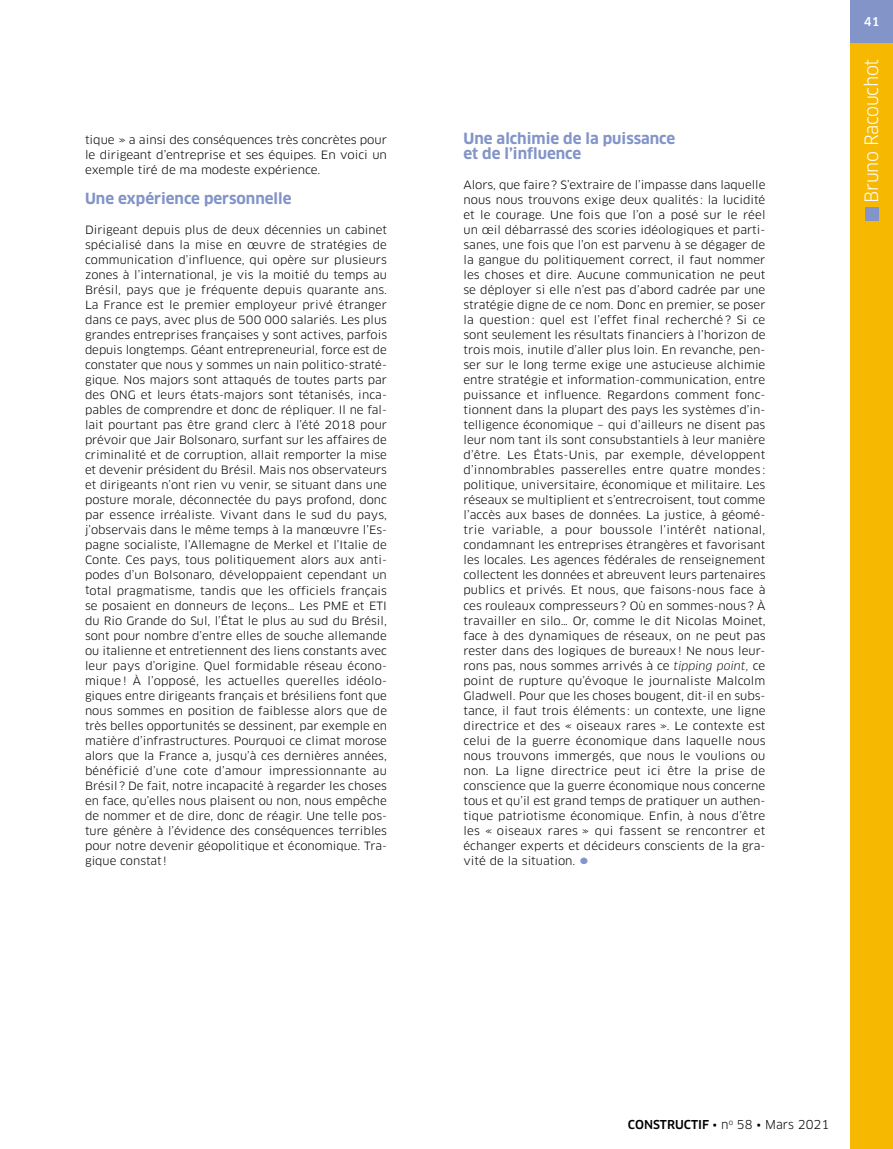
<style>
.page{position:relative;width:893px;height:1149px;background:#fff}
.page>*{position:absolute;margin:0;border:0;box-sizing:border-box;transform-origin:0 0}
.t1{font:18px "Clan OT";letter-spacing:-.025em;color:#fff}
.t2{font:700 15px/15px "Clan OT";color:#8294c8}
.t3{font:12px "Clan OT";color:#000}
.t4{font:500 12px "Clan OT";color:#fff}
.t5{font:11.1px/15px "Clan OT";color:#000;text-align:justify;scale:1.06 1}
.t6{font:11.1px/15px "Clan OT";color:#000;text-align:justify;scale:1.05 1}
.t7{font:11.1px/15px "Clan OT";color:#000;text-align:justify;scale:1.08 1}
.s1{font-style:italic}
.s2{color:#8294c8}
.s3{font-weight:500}
</style>
<div class="page">
<div style="left:850px;top:43px;width:43px;height:1105px;background:#f6b800"></div>
<div style="left:850px;top:0;width:43px;height:43px;background:#8294c8"></div>
<div style="left:865px;top:207px;width:13px;height:14px;background:#8294c8"></div>
<p class="t7" style="left:85px;top:132px;width:281px">tique » a ainsi des conséquences très concrètes pour le dirigeant d’entreprise et ses équipes. En voici un exemple tiré de ma modeste expérience.</p>
<h2 class="t2" style="left:85px;top:191px;width:208px">Une expérience personnelle</h2>
<p class="t6" style="left:85px;top:222px;width:289px">Dirigeant depuis plus de deux décennies un cabinet spécialisé dans la mise en œuvre de stratégies de communication d’influence, qui opère sur plusieurs zones à l’international, je vis la moitié du temps au Brésil, pays que je fréquente depuis quarante ans.<br>La France est le premier employeur privé étranger dans ce pays, avec plus de 500 000 salariés. Les plus grandes entreprises françaises y sont actives, parfois depuis longtemps. Géant entrepreneurial, force est de constater que nous y sommes un nain politico-straté&shy;gique. Nos majors sont attaqués de toutes parts par des ONG et leurs états-majors sont tétanisés, inca&shy;pables de comprendre et donc de répliquer. Il ne fal&shy;lait pourtant pas être grand clerc à l’été 2018 pour prévoir que Jair Bolsonaro, surfant sur les affaires de criminalité et de corruption, allait remporter la mise et devenir président du Brésil. Mais nos observateurs et dirigeants n’ont rien vu venir, se situant dans une posture morale, déconnectée du pays profond, donc par essence irréaliste. Vivant dans le sud du pays, j’observais dans le même temps à la manœuvre l’Es&shy;pagne socialiste, l’Allemagne de Merkel et l’Italie de Conte. Ces pays, tous politiquement alors aux anti&shy;podes d’un Bolsonaro, développaient cependant un total pragmatisme, tandis que les officiels français se posaient en donneurs de leçons… Les PME et ETI du Rio Grande do Sul, l’État le plus au sud du Brésil, sont pour nombre d’entre elles de souche allemande ou italienne et entretiennent des liens constants avec leur pays d’origine. Quel formidable réseau écono&shy;mique ! À l’opposé, les actuelles querelles idéolo&shy;giques entre dirigeants français et brésiliens font que nous sommes en position de faiblesse alors que de très belles opportunités se dessinent, par exemple en matière d’infrastructures. Pourquoi ce climat morose alors que la France a, jusqu’à ces dernières années, bénéficié d’une cote d’amour impressionnante au Brésil? De fait, notre incapacité à regarder les choses en face, qu’elles nous plaisent ou non, nous empêche de nommer et de dire, donc de réagir. Une telle pos&shy;ture génère à l’évidence des conséquences terribles pour notre devenir géopolitique et économique. Tra&shy;gique constat!</p>
<h2 class="t2" style="left:463px;top:131px;width:213px">Une alchimie de la puissance et de l’influence</h2>
<p class="t5" style="left:463px;top:177px;width:286px">Alors, que faire? S’extraire de l’impasse dans laquelle nous nous trouvons exige deux qualités : la lucidité et le courage. Une fois que l’on a posé sur le réel un œil débarrassé des scories idéologiques et parti&shy;sanes, une fois que l’on est parvenu à se dégager de la gangue du politiquement correct, il faut nommer les choses et dire. Aucune communication ne peut se déployer si elle n’est pas d’abord cadrée par une stratégie digne de ce nom. Donc en premier, se poser la question: quel est l’effet final recherché ? Si ce sont seulement les résultats financiers à l’horizon de trois mois, inutile d’aller plus loin. En revanche, pen&shy;ser sur le long terme exige une astucieuse alchimie entre stratégie et information-communication, entre puissance et influence. Regardons comment fonc&shy;tionnent dans la plupart des pays les systèmes d’in&shy;telligence économique – qui d’ailleurs ne disent pas leur nom tant ils sont consubstantiels à leur manière d’être. Les États-Unis, par exemple, développent d’innombrables passerelles entre quatre mondes : politique, universitaire, économique et militaire. Les réseaux se multiplient et s’entrecroisent, tout comme l’accès aux bases de données. La justice, à géomé&shy;trie variable, a pour boussole l’intérêt national, condamnant les entreprises étrangères et favorisant les locales. Les agences fédérales de renseignement collectent les données et abreuvent leurs partenaires publics et privés. Et nous, que faisons-nous face à ces rouleaux compresseurs? Où en sommes-nous? À travailler en silo… Or, comme le dit Nicolas Moinet, face à des dynamiques de réseaux, on ne peut pas rester dans des logiques de bureaux! Ne nous leur&shy;rons pas, nous sommes arrivés à ce <span class="s1">tipping point,</span> ce point de rupture qu’évoque le journaliste Malcolm Gladwell. Pour que les choses bougent, dit-il en subs&shy;tance, il faut trois éléments: un contexte, une ligne directrice et des « oiseaux rares ». Le contexte est celui de la guerre économique dans laquelle nous nous trouvons immergés, que nous le voulions ou non. La ligne directrice peut ici être la prise de conscience que la guerre économique nous concerne tous et qu’il est grand temps de pratiquer un authen&shy;tique patriotisme économique. Enfin, à nous d’être les « oiseaux rares » qui fassent se rencontrer et échanger experts et décideurs conscients de la gra&shy;vité de la situation. <span class="s2">●</span></p>
<p class="t4" style="left:864px;top:15px;width:17px">41</p>
<h1 class="t1" style="left:861px;top:202px;width:145px;rotate:-90deg">Bruno Racouchot</h1>
<p class="t3" style="left:628px;top:1116px;width:203px"><span class="s3">CONSTRUCTIF</span> • n<sup>o</sup> 58 • Mars 2021</p>
</div>
